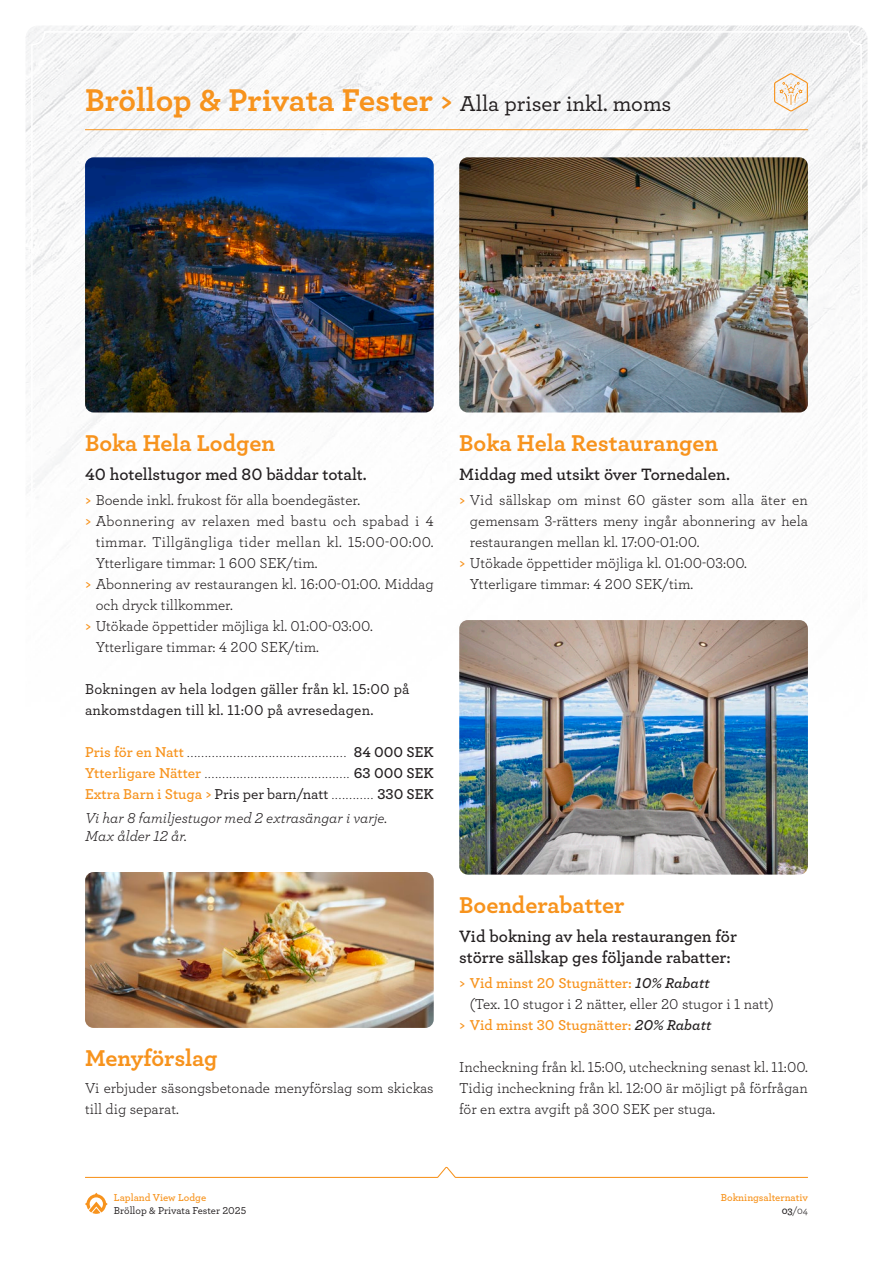
<style>
.page{position:relative;width:893px;height:1263px;background:#fff}
.page>*{position:absolute;margin:0;border:0;box-sizing:border-box;transform-origin:0 0}
.t1{font:700 33px "Archer";color:#f7931d}
.t2{font:700 24px "Archer";color:#f7931d}
.t3{font:600 17.25px "Archer";color:#231f20}
.t4{font:15px/21px "Archer";color:#231f20;text-align:justify}
.t5{font:300 15px "Archer";color:#231f20}
.t6{font:600 15px "Archer";color:#f7931d}
.t7{font:500 15px "Archer";letter-spacing:.015em;color:#231f20}
.t8{font:italic 15px "Archer";color:#231f20}
.t9{font:600 10.5px "Archer";color:#f7931d}
.t10{font:500 10.5px "Archer";color:#231f20}
.t11{font:10.5px "Archer";color:#231f20}
.s1{font-size:29.25px}
.s2{font-weight:500;font-size:22.5px;color:#231f20}
.s3{font-weight:600;color:#f7931d}
.s4{font-weight:600}
.s5{font-weight:500;color:#231f20}
.s6{font-weight:300;color:#231f20}
.s7{color:#231f20}
.s8{font-style:italic;color:#231f20}
</style>
<div class="page">
<img style="left:26px;top:26px;width:841px;height:1167px">
<svg style="left:85px;top:1167px;width:723px;height:11px"></svg>
<svg style="left:85px;top:1193px;width:23px;height:21px"></svg>
<hr style="left:85px;top:129px;width:723px;height:1px;background:#f7931d">
<svg style="left:774px;top:73px;width:34px;height:38px"></svg>
<img style="left:85px;top:872px;width:349px;height:156px">
<img style="left:459px;top:620px;width:349px;height:255px">
<img style="left:85px;top:157px;width:349px;height:255px">
<img style="left:459px;top:157px;width:349px;height:255px">
<p class="t1" style="left:85px;top:74px;width:588px">Bröllop &amp; Privata Fester <span class="s1">&gt;</span> <span class="s2">Alla priser inkl. moms</span></p>
<p class="t2" style="left:85px;top:424px;width:192px">Boka Hela Lodgen</p>
<p class="t2" style="left:459px;top:424px;width:261px">Boka Hela Restaurangen</p>
<p class="t3" style="left:85px;top:461px;width:283px">40 hotellstugor med 80 bäddar totalt.</p>
<p class="t4" style="left:85px;top:489px;width:277px"><span class="s3">&gt;</span> Boende inkl. frukost för alla boendegäster.</p>
<p class="t4" style="left:96px;top:510px;width:340px;text-indent:-11px"><span class="s3">&gt;</span> Abonnering av relaxen med bastu och spabad i 4 timmar. Tillgängliga tider mellan kl. 15:00-00:00.<br>Ytterligare timmar: 1 600 SEK/tim.</p>
<p class="t4" style="left:96px;top:573px;width:340px;text-indent:-11px"><span class="s3">&gt;</span> Abonnering av restaurangen kl. 16:00-01:00. Middag och dryck tillkommer.</p>
<p class="t4" style="left:85px;top:615px;width:289px"><span class="s3">&gt;</span> Utökade öppettider möjliga kl. 01:00-03:00.</p>
<p class="t4" style="left:96px;top:636px;width:225px">Ytterligare timmar: 4 200 SEK/tim.</p>
<p class="t7" style="left:85px;top:678px;width:326px">Bokningen av hela lodgen gäller från kl. 15:00 på</p>
<p class="t7" style="left:85px;top:699px;width:290px">ankomstdagen till kl. 11:00 på avresedagen.</p>
<p class="t5" style="left:85px;top:742px;width:350px"><span class="s3">Pris för en Natt</span> ............................................. <span class="s4">84 000 SEK</span></p>
<p class="t5" style="left:85px;top:763px;width:350px"><span class="s3">Ytterligare Nätter</span> ......................................... <span class="s4">63 000 SEK</span></p>
<p class="t6" style="left:85px;top:783px;width:350px">Extra Barn i Stuga &gt; <span class="s5">Pris per barn/natt</span> <span class="s6">............</span> <span class="s7">330 SEK</span></p>
<p class="t8" style="left:85px;top:807px;width:304px">Vi har 8 familjestugor med 2 extrasängar i varje.</p>
<p class="t8" style="left:85px;top:825px;width:103px">Max ålder 12 år.</p>
<p class="t2" style="left:85px;top:1039px;width:134px">Menyförslag</p>
<p class="t4" style="left:85px;top:1077px;width:350px">Vi erbjuder säsongsbetonade menyförslag som skickas till dig separat.</p>
<p class="t3" style="left:459px;top:461px;width:272px">Middag med utsikt över Tornedalen.</p>
<p class="t4" style="left:470px;top:489px;width:340px;text-indent:-11px"><span class="s3">&gt;</span> Vid sällskap om minst 60 gäster som alla äter en gemensam 3-rätters meny ingår abonnering av hela restaurangen mellan kl. 17:00-01:00.</p>
<p class="t4" style="left:459px;top:552px;width:289px"><span class="s3">&gt;</span> Utökade öppettider möjliga kl. 01:00-03:00.</p>
<p class="t4" style="left:470px;top:573px;width:225px">Ytterligare timmar: 4 200 SEK/tim.</p>
<p class="t2" style="left:459px;top:886px;width:167px">Boenderabatter</p>
<p class="t3" style="left:459px;top:923px;width:279px">Vid bokning av hela restaurangen för</p>
<p class="t3" style="left:459px;top:944px;width:273px">större sällskap ges följande rabatter:</p>
<p class="t6" style="left:459px;top:972px;width:252px">&gt; Vid minst 20 Stugnätter: <span class="s8">10% Rabatt</span></p>
<p class="t4" style="left:470px;top:993px;width:305px">(Tex. 10 stugor i 2 nätter, eller 20 stugor i 1 natt)</p>
<p class="t6" style="left:459px;top:1014px;width:254px">&gt; Vid minst 30 Stugnätter: <span class="s8">20% Rabatt</span></p>
<p class="t4" style="left:459px;top:1056px;width:350px">Incheckning från kl. 15:00, utcheckning senast kl. 11:00.<br>Tidig incheckning från kl. 12:00 är möjligt på förfrågan för en extra avgift på 300 SEK per stuga.</p>
<p class="t9" style="left:114px;top:1190px;width:94px">Lapland View Lodge</p>
<p class="t10" style="left:114px;top:1203px;width:134px">Bröllop &amp; Privata Fester 2025</p>
<p class="t9" style="left:721px;top:1190px;width:89px">Bokningsalternativ</p>
<p class="t11" style="left:782px;top:1203px;width:28px"><span class="s4">03</span>/04</p>
</div>
